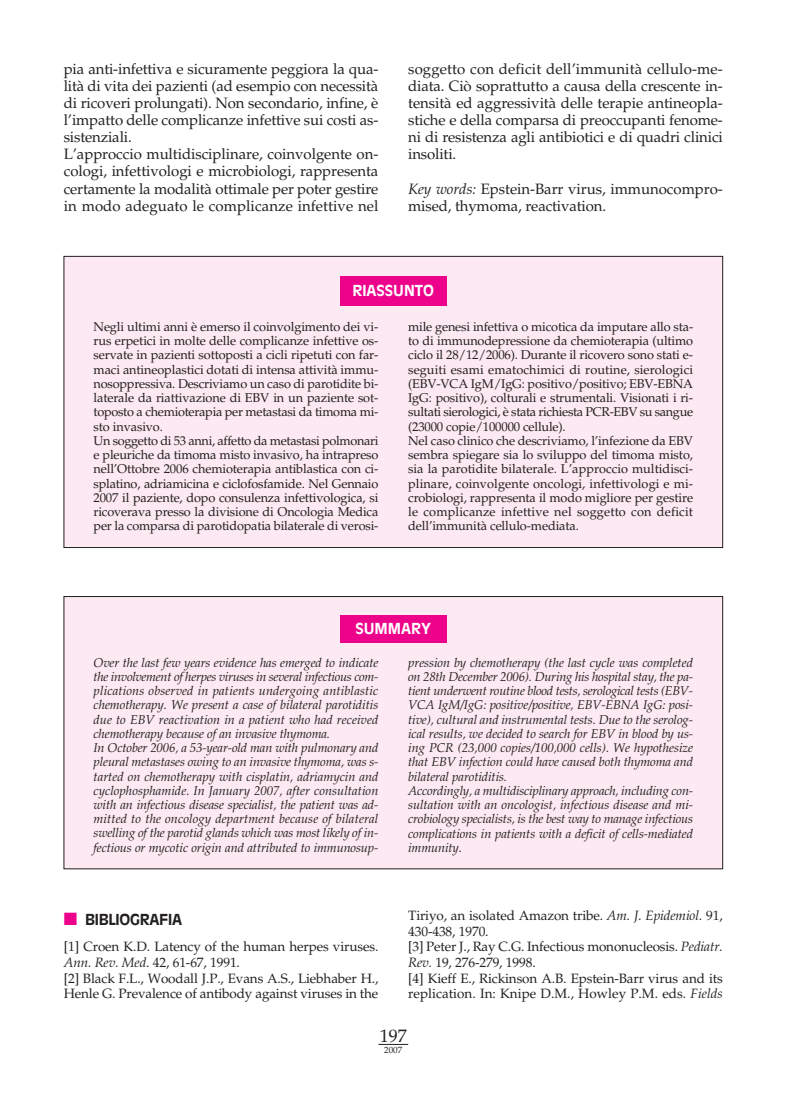
<style>
.page{position:relative;width:808px;height:1105px;background:#fff}
.page>*{position:absolute;margin:0;border:0;box-sizing:border-box;transform-origin:0 0}
.t1{font:18px "Palatino LT Std";color:#231f20}
.t2{font:15px/17.1px "Palatino LT Std";letter-spacing:-.01em;color:#231f20}
.t3{font:700 15px "Antique Olive";color:#fff}
.t4{font:700 15px "Antique Olive";letter-spacing:-.02em;color:#231f20}
.t5{font:13.5px/15.8px "Palatino LT Std";letter-spacing:-.01em;color:#231f20}
.t6{font:12.75px/14.2px "Palatino LT Std";letter-spacing:-.015em;color:#231f20}
.t7{font:italic 12.75px/14.2px "Palatino LT Std";letter-spacing:-.01em;color:#231f20}
.t8{font:9px "Palatino LT Std";color:#231f20}
.s1{font-style:italic}
.s2{color:#ed028c}
</style>
<div class="page">
<hr style="left:378px;top:1044px;width:30px;height:1px;background:#231f20">
<div style="left:64px;top:256px;width:659px;height:292px;background:#fce9f1"></div>
<div style="left:340px;top:276px;width:107px;height:29px;background:#ed028c"></div>
<div style="left:64px;top:597px;width:659px;height:272px;background:#fce9f1"></div>
<div style="left:64px;top:596px;width:659px;height:273px;border:1px solid #231f20"></div>
<div style="left:340px;top:615px;width:107px;height:27px;background:#ed028c"></div>
<p class="t2" style="left:64px;top:62px;width:316px">pia anti-infettiva e sicuramente peggiora la qua&shy;lità di vita dei pazienti (ad esempio con necessità di ricoveri prolungati). Non secondario, infine, è l’impatto delle complicanze infettive sui costi as&shy;sistenziali.<br>L’approccio multidisciplinare, coinvolgente on&shy;cologi, infettivologi e microbiologi, rappresenta certamente la modalità ottimale per poter gestire in modo adeguato le complicanze infettive nel</p>
<p class="t2" style="left:408px;top:62px;width:316px;text-align:justify">soggetto con deficit dell’immunità cellulo-me&shy;diata. Ciò soprattutto a causa della crescente in&shy;tensità ed aggressività delle terapie antineopla&shy;stiche e della comparsa di preoccupanti fenome&shy;ni di resistenza agli antibiotici e di quadri clinici insoliti.</p>
<p class="t2" style="left:408px;top:182px;width:316px"><span class="s1">Key words:</span> Epstein-Barr virus, immunocompro&shy;mised, thymoma, reactivation.</p>
<p class="t3" style="left:352px;top:284px;width:83px">RIASSUNTO</p>
<p class="t6" style="left:94px;top:321px;width:286px">Negli ultimi anni è emerso il coinvolgimento dei vi&shy;rus erpetici in molte delle complicanze infettive os&shy;servate in pazienti sottoposti a cicli ripetuti con far&shy;maci antineoplastici dotati di intensa attività immu&shy;nosoppressiva. Descriviamo un caso di parotidite bi&shy;laterale da riattivazione di EBV in un paziente sot&shy;toposto a chemioterapia per metastasi da timoma mi&shy;sto invasivo.<br>Un soggetto di 53 anni, affetto da metastasi polmonari e pleuriche da timoma misto invasivo, ha intrapreso nell’Ottobre 2006 chemioterapia antiblastica con ci&shy;splatino, adriamicina e ciclofosfamide. Nel Gennaio 2007 il paziente, dopo consulenza infettivologica, si ricoverava presso la divisione di Oncologia Medica per la comparsa di parotidopatia bilaterale di verosi-</p>
<p class="t6" style="left:408px;top:321px;width:287px">mile genesi infettiva o micotica da imputare allo sta&shy;to di immunodepressione da chemioterapia (ultimo ciclo il 28/12/2006). Durante il ricovero sono stati e&shy;seguiti esami ematochimici di routine, sierologici (EBV-VCA IgM/IgG: positivo/positivo; EBV-EBNA IgG: positivo), colturali e strumentali. Visionati i ri&shy;sultati sierologici, è stata richiesta PCR-EBV su sangue (23000 copie/100000 cellule).<br>Nel caso clinico che descriviamo, l’infezione da EBV sembra spiegare sia lo sviluppo del timoma misto, sia la parotidite bilaterale. L’approccio multidisci&shy;plinare, coinvolgente oncologi, infettivologi e mi&shy;crobiologi, rappresenta il modo migliore per gestire le complicanze infettive nel soggetto con deficit dell’immunità cellulo-mediata.</p>
<p class="t3" style="left:355px;top:622px;width:77px">SUMMARY</p>
<p class="t7" style="left:94px;top:656px;width:286px">Over the last few years evidence has emerged to indicate the involvement of herpes viruses in several infectious com&shy;plications observed in patients undergoing antiblastic chemotherapy. We present a case of bilateral parotiditis due to EBV reactivation in a patient who had received chemotherapy because of an invasive thymoma.<br>In October 2006, a 53-year-old man with pulmonary and pleural metastases owing to an invasive thymoma, was s&shy;tarted on chemotherapy with cisplatin, adriamycin and cyclophosphamide. In January 2007, after consultation with an infectious disease specialist, the patient was ad&shy;mitted to the oncology department because of bilateral swelling of the parotid glands which was most likely of in&shy;fectious or mycotic origin and attributed to immunosup-</p>
<p class="t7" style="left:408px;top:656px;width:286px">pression by chemotherapy (the last cycle was completed on 28th December 2006). During his hospital stay, the pa&shy;tient underwent routine blood tests, serological tests (EBV-VCA IgM/IgG: positive/positive, EBV-EBNA IgG: posi&shy;tive), cultural and instrumental tests. Due to the serolog&shy;ical results, we decided to search for EBV in blood by us&shy;ing PCR (23,000 copies/100,000 cells). We hypothesize that EBV infection could have caused both thymoma and bilateral parotiditis.<br>Accordingly, a multidisciplinary approach, including con&shy;sultation with an oncologist, infectious disease and mi&shy;crobiology specialists, is the best way to manage infectious complications in patients with a deficit of cells-mediated immunity.</p>
<p class="t4" style="left:64px;top:913px;width:120px"><span class="s2">■</span> BIBLIOGRAFIA</p>
<p class="t5" style="left:64px;top:940px;width:316px">[1] Croen K.D. Latency of the human herpes viruses.<br><span class="s1">Ann. Rev. Med</span>. 42, 61-67, 1991.<br>[2] Black F.L., Woodall J.P., Evans A.S., Liebhaber H., Henle G. Prevalence of antibody against viruses in the</p>
<p class="t5" style="left:408px;top:909px;width:316px">Tiriyo, an isolated Amazon tribe. <span class="s1">Am. J. Epidemiol.</span> 91, 430-438, 1970.<br>[3] Peter J., Ray C.G. Infectious mononucleosis. <span class="s1">Pediatr.<br>Rev.</span> 19, 276-279, 1998.<br>[4] Kieff E., Rickinson A.B. Epstein-Barr virus and its replication. In: Knipe D.M., Howley P.M. eds. <span class="s1">Fields</span></p>
<p class="t1" style="left:380px;top:1029px;width:28px">197</p>
<p class="t8" style="left:384px;top:1047px;width:19px">2007</p>
</div>
